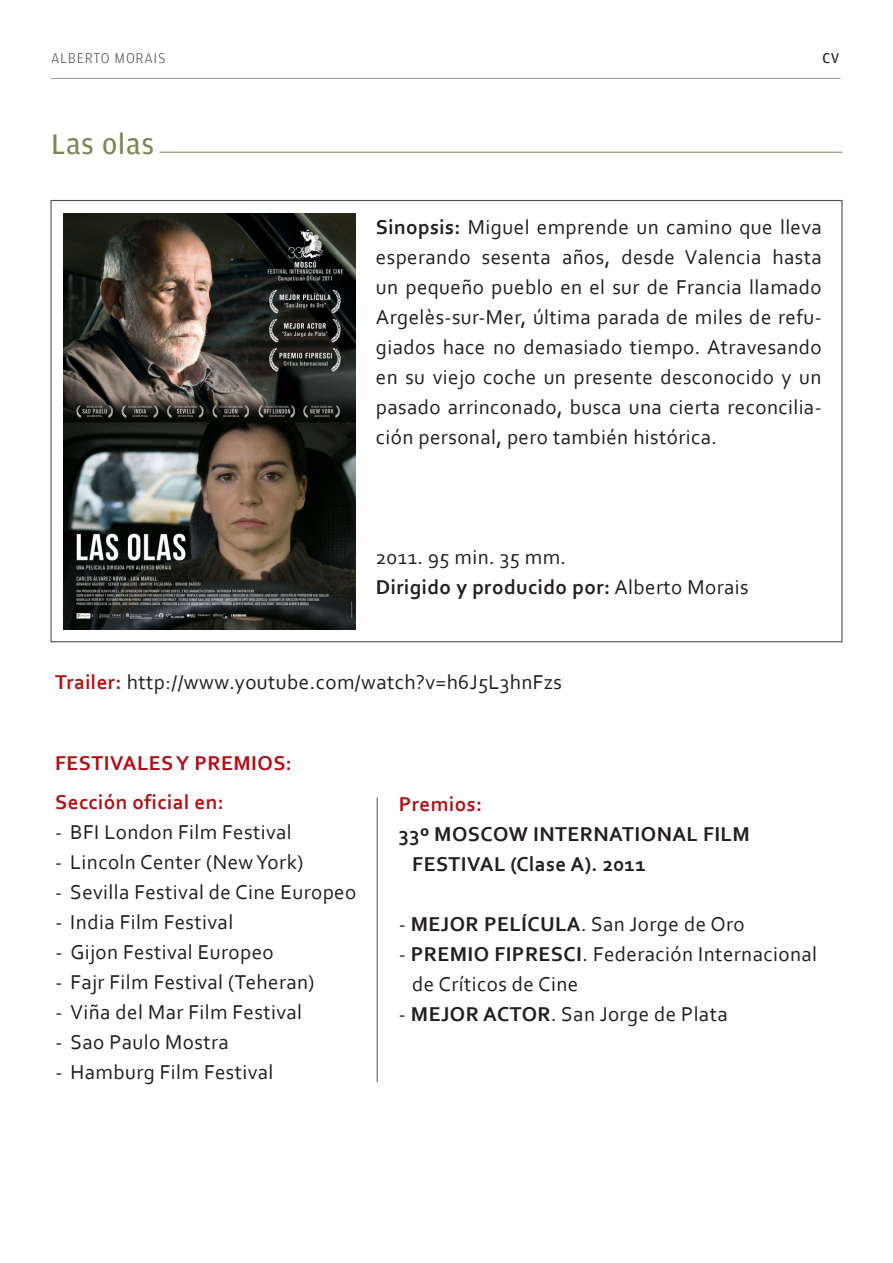
<style>
.page{position:relative;width:893px;height:1263px;background:#fff}
.page>*{position:absolute;margin:0;border:0;box-sizing:border-box;transform-origin:0 0}
.t1{font:30px "Amplitude";letter-spacing:.025em;color:#808756}
.t2{font:21px/30px "Corbel";letter-spacing:.02em;color:#231f20}
.t3{font:700 21px/30px "Corbel";letter-spacing:.02em;color:#231f20}
.t4{font:700 21px "Corbel";letter-spacing:.02em;color:#b51218}
.t5{font:700 21px "Corbel";letter-spacing:.02em;color:#b50e16}
.t6{font:300 15px "Amplitude";letter-spacing:.05em;color:#57585a}
.t7{font:15px "Amplitude";color:#231f20}
.s1{font-weight:700}
.s2{font-weight:700;color:#b51218}
</style>
<div class="page">
<hr style="left:51px;top:78px;width:790px;height:1px;background:#969696">
<hr style="left:159px;top:152px;width:684px;height:1px;background:#808756">
<img style="left:64px;top:213px;width:291px;height:417px">
<hr style="left:377px;top:797px;width:1px;height:285px;background:#505050">
<p class="t6" style="left:51px;top:49px;width:116px">ALBERTO MORAIS</p>
<p class="t7" style="left:823px;top:49px;width:18px">CV</p>
<h1 class="t1" style="left:51px;top:125px;width:104px">Las olas</h1>
<p class="t2" style="left:376px;top:211px;width:447px;text-align:justify"><span class="s1">Sinopsis:</span> Miguel emprende un camino que lleva esperando sesenta años, desde Valencia hasta un pequeño pueblo en el sur de Francia llamado Argelès-sur-Mer, última parada de miles de refu&shy;giados hace no demasiado tiempo. Atravesando en su viejo coche un presente desconocido y un pasado arrinconado, busca una cierta reconcilia&shy;ción personal, pero también histórica.</p>
<p class="t2" style="left:376px;top:541px;width:374px">2011. 95 min. 35 mm.<br><span class="s1">Dirigido y producido por:</span> Alberto Morais</p>
<p class="t2" style="left:55px;top:666px;width:508px"><span class="s2">Trailer:</span> http://www.youtube.com/watch?v=h6J5L3hnFzs</p>
<p class="t5" style="left:55px;top:750px;width:238px">FESTIVALES Y PREMIOS:</p>
<p class="t4" style="left:55px;top:789px;width:170px">Sección oficial en:</p>
<p class="t2" style="left:55px;top:816px;width:238px">- BFI London Film Festival</p>
<p class="t2" style="left:55px;top:846px;width:250px">- Lincoln Center (New York)</p>
<p class="t2" style="left:55px;top:876px;width:303px">- Sevilla Festival de Cine Europeo</p>
<p class="t2" style="left:55px;top:906px;width:179px">- India Film Festival</p>
<p class="t2" style="left:55px;top:936px;width:220px">- Gijon Festival Europeo</p>
<p class="t2" style="left:55px;top:966px;width:261px">- Fajr Film Festival (Teheran)</p>
<p class="t2" style="left:55px;top:996px;width:248px">- Viña del Mar Film Festival</p>
<p class="t2" style="left:55px;top:1026px;width:175px">- Sao Paulo Mostra</p>
<p class="t2" style="left:55px;top:1056px;width:220px">- Hamburg Film Festival</p>
<p class="t4" style="left:399px;top:790px;width:85px">Premios:</p>
<p class="t3" style="left:412px;top:818px;width:339px;text-indent:-14px">33º MOSCOW INTERNATIONAL FILM<br>FESTIVAL (Clase A). 2011</p>
<p class="t2" style="left:399px;top:908px;width:347px">- <span class="s1">MEJOR PELÍCULA</span>. San Jorge de Oro</p>
<p class="t2" style="left:412px;top:938px;width:406px;text-indent:-14px">- <span class="s1">PREMIO FIPRESCI</span>. Federación Internacional de Críticos de Cine</p>
<p class="t2" style="left:399px;top:998px;width:330px">- <span class="s1">MEJOR ACTOR</span>. San Jorge de Plata</p>
</div>
